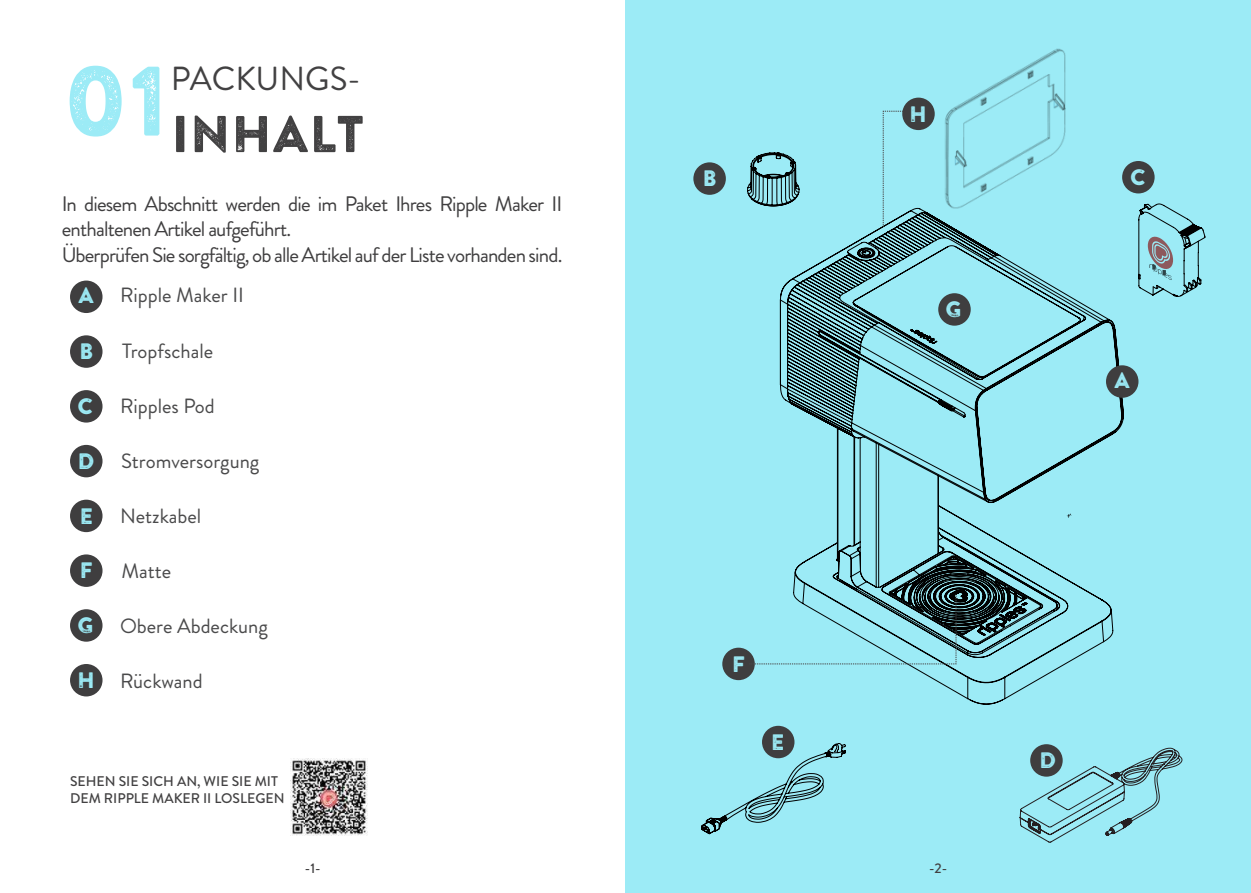
<style>
.page{position:relative;width:1251px;height:893px;background:#fff}
.page>*{position:absolute;margin:0;border:0;box-sizing:border-box;transform-origin:0 0}
.t1{font:98.35px "Brandon Printed Two";color:#9cebf6}
.t2{font:51.45px "Brandon Printed Two";color:#424142}
.t3{font:33.25px "Brandon Grotesque";color:#424142}
.t4{font:22.4px "Brandon Printed Two";color:#9cebf6}
.t5{font:21px/25.2px "Brandon Grotesque";letter-spacing:-.04em;color:#3f3e3f}
.t6{font:20.65px "Brandon Grotesque";color:#4a4a4b}
.t7{font:500 14px/16.8px "Brandon Grotesque";color:#424142}
.s1{font-family:"Brandon Printed Two";font-size:22.4px;color:#9cebf6}
</style>
<div class="page">
<div style="left:70px;top:281px;width:32px;height:32px;background:#3f3e3f;border-radius:50%"></div>
<div style="left:70px;top:390px;width:32px;height:33px;background:#3f3e3f;border-radius:50%"></div>
<div style="left:70px;top:335px;width:32px;height:33px;background:#3f3e3f;border-radius:50%"></div>
<div style="left:70px;top:445px;width:32px;height:32px;background:#3f3e3f;border-radius:50%"></div>
<div style="left:70px;top:500px;width:32px;height:32px;background:#3f3e3f;border-radius:50%"></div>
<div style="left:70px;top:554px;width:32px;height:33px;background:#3f3e3f;border-radius:50%"></div>
<div style="left:70px;top:609px;width:32px;height:33px;background:#3f3e3f;border-radius:50%"></div>
<div style="left:70px;top:664px;width:32px;height:32px;background:#3f3e3f;border-radius:50%"></div>
<img style="left:290px;top:759px;width:77px;height:77px">
<div style="left:625px;top:0;width:625px;height:893px;background:#9cebf6"></div>
<div style="left:693px;top:162px;width:32px;height:33px;background:#3f3e3f;border-radius:50%"></div>
<div style="left:722px;top:648px;width:32px;height:32px;background:#3f3e3f;border-radius:50%"></div>
<svg style="left:1019px;top:748px;width:162px;height:94px"></svg>
<svg style="left:701px;top:743px;width:144px;height:91px"></svg>
<svg style="left:780px;top:207px;width:359px;height:497px"></svg>
<svg style="left:748px;top:594px;width:208px;height:71px"></svg>
<svg style="left:747px;top:152px;width:52px;height:56px"></svg>
<div style="left:1029px;top:744px;width:33px;height:33px;background:#3f3e3f;border-radius:50%"></div>
<div style="left:761px;top:726px;width:33px;height:32px;background:#3f3e3f;border-radius:50%"></div>
<div style="left:938px;top:293px;width:32px;height:33px;background:#3f3e3f;border-radius:50%"></div>
<svg style="left:882px;top:111px;width:33px;height:116px"></svg>
<div style="left:902px;top:98px;width:32px;height:32px;background:#3f3e3f;border-radius:50%"></div>
<div style="left:1105px;top:365px;width:33px;height:33px;background:#3f3e3f;border-radius:50%"></div>
<img style="left:942px;top:48px;width:129px;height:170px">
<svg style="left:1137px;top:203px;width:67px;height:94px"></svg>
<div style="left:1121px;top:161px;width:33px;height:32px;background:#3f3e3f;border-radius:50%"></div>
<h1 class="t1" style="left:63px;top:39px;width:109px">01</h1>
<h3 class="t3" style="left:171px;top:56px;width:191px">PACKUNGS-</h3>
<h2 class="t2" style="left:171px;top:102px;width:196px">INHALT</h2>
<p class="t5" style="left:62px;top:192px;width:502px">In diesem Abschnitt werden die im Paket Ihres Ripple Maker II enthaltenen Artikel aufgeführt.<br>Überprüfen Sie sorgfältig, ob alle Artikel auf der Liste vorhanden sind.</p>
<p class="t6" style="left:78px;top:281px;width:167px"><span class="s1">A</span> Ripple Maker II</p>
<p class="t4" style="left:79px;top:337px;width:16px">B</p>
<p class="t6" style="left:122px;top:337px;width:93px">Tropfschale</p>
<p class="t6" style="left:77px;top:392px;width:139px"><span class="s1">C</span> Ripples Pod</p>
<p class="t6" style="left:78px;top:446px;width:183px"><span class="s1">D</span> Stromversorgung</p>
<p class="t6" style="left:79px;top:502px;width:123px"><span class="s1">E</span> Netzkabel</p>
<p class="t4" style="left:79px;top:556px;width:15px">F</p>
<p class="t6" style="left:121px;top:557px;width:51px">Matte</p>
<p class="t6" style="left:77px;top:612px;width:192px"><span class="s1">G</span> Obere Abdeckung</p>
<p class="t6" style="left:77px;top:667px;width:127px"><span class="s1">H</span> Rückwand</p>
<p class="t7" style="left:70px;top:773px;width:216px">SEHEN SIE SICH AN, WIE SIE MIT<br>DEM RIPPLE MAKER II LOSLEGEN</p>
<p class="t7" style="left:305px;top:860px;width:17px">-1-</p>
<p class="t4" style="left:702px;top:164px;width:16px">B</p>
<p class="t4" style="left:731px;top:650px;width:15px">F</p>
<p class="t4" style="left:770px;top:728px;width:15px">E</p>
<p class="t4" style="left:909px;top:100px;width:19px">H</p>
<p class="t4" style="left:945px;top:295px;width:18px">G</p>
<p class="t4" style="left:1129px;top:163px;width:17px">C</p>
<p class="t4" style="left:1113px;top:366px;width:17px">A</p>
<p class="t7" style="left:928px;top:860px;width:20px">-2-</p>
<p class="t4" style="left:1038px;top:746px;width:19px">D</p>
</div>
